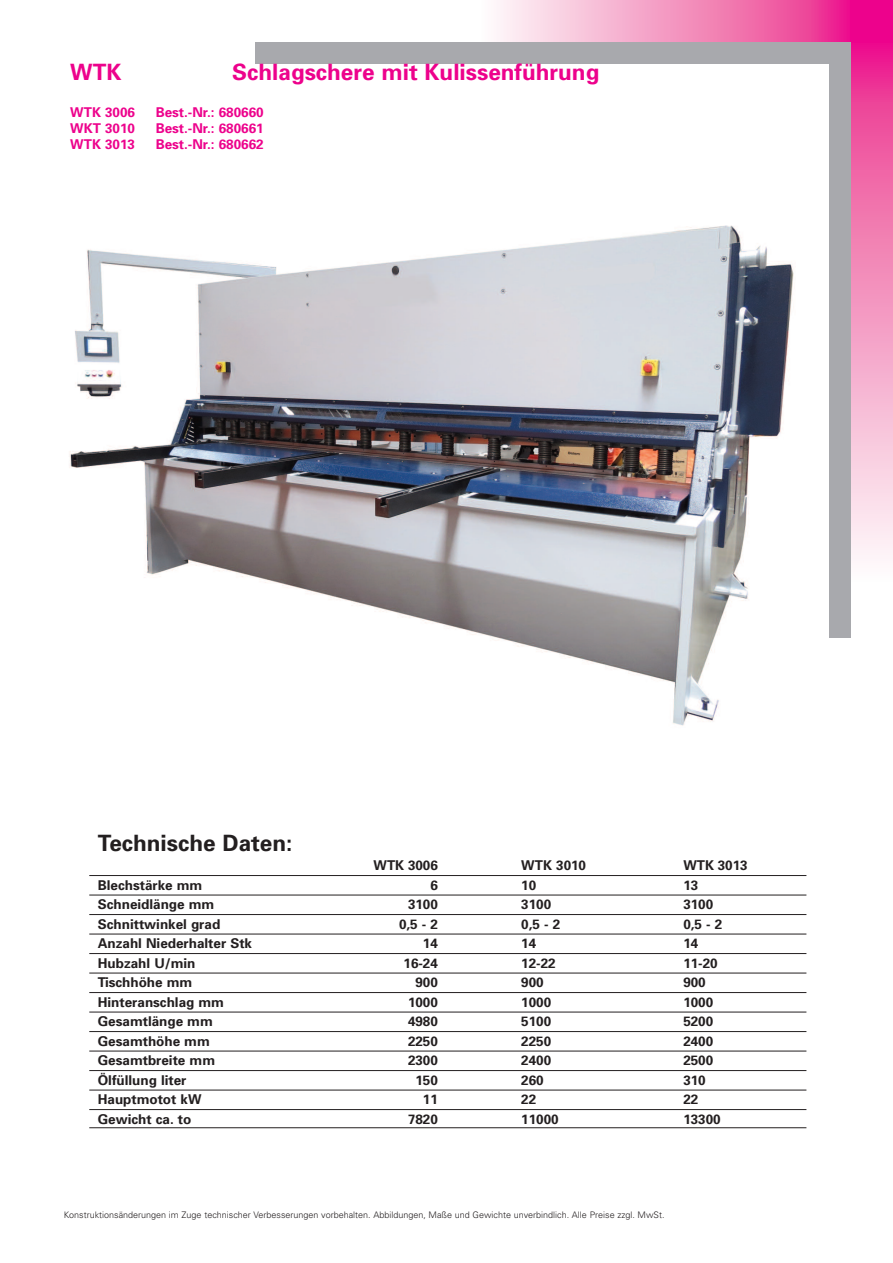
<style>
.page{position:relative;width:893px;height:1263px;background:#fff}
.page>*{position:absolute;margin:0;border:0;box-sizing:border-box;transform-origin:0 0}
.t1{font:700 22.5px "Univers";color:#ed028c}
.t2{font:700 22.5px "Univers";color:#231f20}
.t3{font:700 13.5px "Univers";color:#231f20}
.t4{font:700 13.5px "Univers";color:#ed028c}
.t5{font:300 9px "Univers";color:#231f20}
</style>
<div class="page">
<svg style="left:480px;top:0;width:370px;height:43px;background:#f297c3"></svg>
<svg style="left:850px;top:43px;width:43px;height:540px;background:#f296c2"></svg>
<div style="left:850px;top:0;width:43px;height:43px;background:#ed028c"></div>
<div style="left:255px;top:43px;width:595px;height:21px;background:#a8a9ad"></div>
<div style="left:829px;top:43px;width:21px;height:595px;background:#a8a9ad"></div>
<img style="left:69px;top:225px;width:725px;height:501px">
<hr style="left:89px;top:875px;width:717px;height:1px;background:#231f20">
<hr style="left:89px;top:895px;width:717px;height:1px;background:#231f20">
<hr style="left:89px;top:914px;width:717px;height:1px;background:#231f20">
<hr style="left:89px;top:934px;width:717px;height:1px;background:#231f20">
<hr style="left:89px;top:953px;width:717px;height:1px;background:#231f20">
<hr style="left:89px;top:973px;width:717px;height:1px;background:#231f20">
<hr style="left:89px;top:992px;width:717px;height:1px;background:#231f20">
<hr style="left:89px;top:1012px;width:717px;height:1px;background:#231f20">
<hr style="left:89px;top:1031px;width:717px;height:1px;background:#231f20">
<hr style="left:89px;top:1051px;width:717px;height:1px;background:#231f20">
<hr style="left:89px;top:1070px;width:717px;height:1px;background:#231f20">
<hr style="left:89px;top:1090px;width:717px;height:1px;background:#231f20">
<hr style="left:89px;top:1109px;width:717px;height:1px;background:#231f20">
<hr style="left:89px;top:1127px;width:717px;height:1px;background:#231f20">
<h1 class="t1" style="left:70px;top:64px;width:53px">WTK</h1>
<h1 class="t1" style="left:232px;top:64px;width:369px">Schlagschere mit Kulissenführung</h1>
<p class="t4" style="left:70px;top:107px;width:66px">WTK 3006</p>
<p class="t4" style="left:156px;top:107px;width:110px">Best.-Nr.: 680660</p>
<p class="t4" style="left:70px;top:123px;width:66px">WKT 3010</p>
<p class="t4" style="left:156px;top:123px;width:110px">Best.-Nr.: 680661</p>
<p class="t4" style="left:70px;top:139px;width:66px">WTK 3013</p>
<p class="t4" style="left:156px;top:139px;width:110px">Best.-Nr.: 680662</p>
<h1 class="t2" style="left:98px;top:834px;width:196px">Technische Daten:</h1>
<p class="t3" style="left:373px;top:860px;width:66px">WTK 3006</p>
<p class="t3" style="left:521px;top:860px;width:66px">WTK 3010</p>
<p class="t3" style="left:683px;top:860px;width:66px">WTK 3013</p>
<p class="t3" style="left:98px;top:880px;width:106px">Blechstärke mm</p>
<p class="t3" style="left:430px;top:880px;width:9px">6</p>
<p class="t3" style="left:521px;top:880px;width:16px">10</p>
<p class="t3" style="left:683px;top:880px;width:16px">13</p>
<p class="t3" style="left:98px;top:899px;width:118px">Schneidlänge mm</p>
<p class="t3" style="left:408px;top:899px;width:31px">3100</p>
<p class="t3" style="left:521px;top:899px;width:31px">3100</p>
<p class="t3" style="left:683px;top:899px;width:31px">3100</p>
<p class="t3" style="left:98px;top:919px;width:124px">Schnittwinkel grad</p>
<p class="t3" style="left:399px;top:919px;width:40px">0,5 - 2</p>
<p class="t3" style="left:521px;top:919px;width:40px">0,5 - 2</p>
<p class="t3" style="left:683px;top:919px;width:40px">0,5 - 2</p>
<p class="t3" style="left:98px;top:938px;width:156px">Anzahl Niederhalter Stk</p>
<p class="t3" style="left:423px;top:938px;width:16px">14</p>
<p class="t3" style="left:521px;top:938px;width:16px">14</p>
<p class="t3" style="left:683px;top:938px;width:16px">14</p>
<p class="t3" style="left:98px;top:958px;width:99px">Hubzahl U/min</p>
<p class="t3" style="left:403px;top:958px;width:36px">16-24</p>
<p class="t3" style="left:521px;top:958px;width:36px">12-22</p>
<p class="t3" style="left:683px;top:958px;width:36px">11-20</p>
<p class="t3" style="left:98px;top:977px;width:96px">Tischhöhe mm</p>
<p class="t3" style="left:415px;top:977px;width:24px">900</p>
<p class="t3" style="left:521px;top:977px;width:24px">900</p>
<p class="t3" style="left:683px;top:977px;width:24px">900</p>
<p class="t3" style="left:98px;top:997px;width:128px">Hinteranschlag mm</p>
<p class="t3" style="left:408px;top:997px;width:31px">1000</p>
<p class="t3" style="left:521px;top:997px;width:31px">1000</p>
<p class="t3" style="left:683px;top:997px;width:31px">1000</p>
<p class="t3" style="left:98px;top:1016px;width:117px">Gesamtlänge mm</p>
<p class="t3" style="left:408px;top:1016px;width:31px">4980</p>
<p class="t3" style="left:521px;top:1016px;width:31px">5100</p>
<p class="t3" style="left:683px;top:1016px;width:31px">5200</p>
<p class="t3" style="left:98px;top:1036px;width:114px">Gesamthöhe mm</p>
<p class="t3" style="left:408px;top:1036px;width:31px">2250</p>
<p class="t3" style="left:521px;top:1036px;width:31px">2250</p>
<p class="t3" style="left:683px;top:1036px;width:31px">2400</p>
<p class="t3" style="left:98px;top:1055px;width:119px">Gesamtbreite mm</p>
<p class="t3" style="left:408px;top:1055px;width:31px">2300</p>
<p class="t3" style="left:521px;top:1055px;width:31px">2400</p>
<p class="t3" style="left:683px;top:1055px;width:31px">2500</p>
<p class="t3" style="left:98px;top:1075px;width:90px">Ölfüllung liter</p>
<p class="t3" style="left:415px;top:1075px;width:24px">150</p>
<p class="t3" style="left:521px;top:1075px;width:24px">260</p>
<p class="t3" style="left:683px;top:1075px;width:24px">310</p>
<p class="t3" style="left:98px;top:1094px;width:105px">Hauptmotot kW</p>
<p class="t3" style="left:423px;top:1094px;width:16px">11</p>
<p class="t3" style="left:521px;top:1094px;width:16px">22</p>
<p class="t3" style="left:683px;top:1094px;width:16px">22</p>
<p class="t3" style="left:98px;top:1114px;width:95px">Gewicht ca. to</p>
<p class="t3" style="left:408px;top:1114px;width:31px">7820</p>
<p class="t3" style="left:521px;top:1114px;width:39px">11000</p>
<p class="t3" style="left:683px;top:1114px;width:39px">13300</p>
<p class="t5" style="left:64px;top:1212px;width:602px">Konstruktionsänderungen im Zuge technischer Verbesserungen vorbehalten. Abbildungen, Maße und Gewichte unverbindlich. Alle Preise zzgl. MwSt.</p>
</div>
